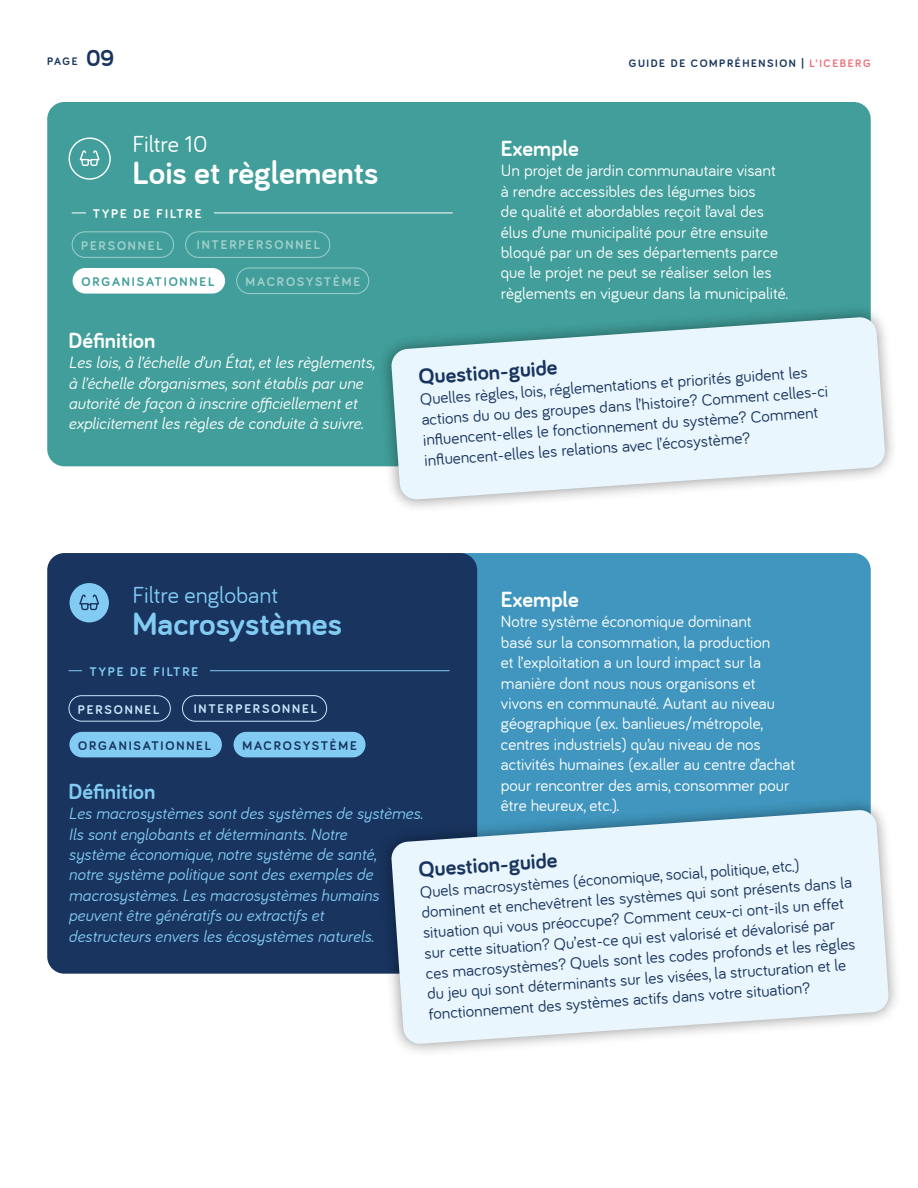
<style>
.page{position:relative;width:918px;height:1188px;background:#fff}
.page>*{position:absolute;margin:0;border:0;box-sizing:border-box;transform-origin:0 0}
.t1{font:700 33.45px "Bariol";color:#fff}
.t2{font:700 33.45px "Bariol";color:#82cbf2}
.t3{font:24px "Bariol";color:#82cbf2}
.t4{font:24px "Bariol";color:#fff}
.t5{font:700 22.65px "Bariol";color:#18345f}
.t6{font:700 22.65px "Bariol";color:#fff}
.t7{font:700 22.65px "Bariol";color:#82cbf2}
.t8{font:16.95px/20.4px "Bariol";color:#18345f}
.t9{font:16.95px/20.4px "Bariol";color:#fff}
.t10{font:italic 16.95px/20.4px "Bariol";color:#82cbf2}
.t11{font:italic 16.95px/20.4px "Bariol";color:#fff}
.t12{font:700 13.05px "Bariol";letter-spacing:.14em;color:#a0cfcc}
.t13{font:700 13.05px "Bariol";letter-spacing:.14em;color:#18345f}
.t14{font:700 13.05px "Bariol";letter-spacing:.14em;color:#c8e6fa}
.t15{font:700 13.05px "Bariol";letter-spacing:.14em;color:#419e9a}
.t16{font:700 13.05px "Bariol";letter-spacing:.14em;color:#82cbf2}
.t17{font:700 13.05px "Bariol";letter-spacing:.14em;color:#fff}
.t18{font:700 11.25px "Bariol";letter-spacing:.14em;color:#18345f}
.s1{font-size:24px}
.s2{color:#ee737a}
</style>
<div class="page">
<div style="left:442px;top:102px;width:429px;height:293px;background:#419e9a;border-radius:17px"></div>
<div style="left:47px;top:102px;width:430px;height:364px;background:#419e9a;border-radius:17px"></div>
<div style="left:377px;top:303px;width:522px;height:210px;background:#000;opacity:.43"></div>
<svg style="left:391px;top:317px;width:495px;height:183px;background:#d8ebf0"></svg>
<div style="left:442px;top:553px;width:429px;height:293px;background:#4096be;border-radius:17px"></div>
<div style="left:47px;top:553px;width:430px;height:421px;background:#18345f;border-radius:17px"></div>
<div style="left:69px;top:582px;width:41px;height:41px;background:#82cbf2;border-radius:50%"></div>
<div style="left:68px;top:582px;width:42px;height:42px;border:1px solid #18345f;border-radius:50%"></div>
<svg style="left:79px;top:595px;width:20px;height:15px"></svg>
<hr style="left:69px;top:670px;width:381px;height:1px;background:#82cbf2">
<div style="left:82px;top:660px;width:128px;height:22px;background:#18345f"></div>
<div style="left:377px;top:796px;width:525px;height:261px;background:#000;opacity:.43"></div>
<svg style="left:391px;top:810px;width:498px;height:234px;background:#dcebf3"></svg>
<div style="left:234px;top:732px;width:132px;height:25px;background:#82cbf2;border-radius:13px"></div>
<div style="left:69px;top:695px;width:102px;height:27px;border:1px solid #c8e6fa;border-radius:13px"></div>
<div style="left:69px;top:732px;width:153px;height:25px;background:#82cbf2;border-radius:13px"></div>
<div style="left:182px;top:695px;width:145px;height:27px;border:1px solid #c8e6fa;border-radius:13px"></div>
<div style="left:69px;top:137px;width:42px;height:43px;border:1px solid #fff;border-radius:50%"></div>
<svg style="left:80px;top:150px;width:20px;height:16px"></svg>
<hr style="left:72px;top:213px;width:381px;height:1px;background:#fff">
<div style="left:86px;top:201px;width:128px;height:22px;background:#419e9a"></div>
<div style="left:236px;top:268px;width:133px;height:26px;border:1px solid #a0cfcc;border-radius:13px"></div>
<div style="left:72px;top:231px;width:102px;height:27px;border:1px solid #a0cfcc;border-radius:13px"></div>
<div style="left:73px;top:268px;width:152px;height:26px;background:#fff;border-radius:13px"></div>
<div style="left:185px;top:231px;width:145px;height:27px;border:1px solid #a0cfcc;border-radius:13px"></div>
<p class="t18" style="left:47px;top:55px;width:69px">PAGE <span class="s1">09</span></p>
<p class="t18" style="left:629px;top:57px;width:243px">GUIDE DE COMPRÉHENSION | <span class="s2">L’ICEBERG</span></p>
<h2 class="t4" style="left:132px;top:131px;width:77px">Filtre 10</h2>
<h1 class="t1" style="left:132px;top:154px;width:247px">Lois et règlements</h1>
<p class="t17" style="left:93px;top:207px;width:110px">TYPE DE FILTRE</p>
<p class="t12" style="left:81px;top:238px;width:83px">PERSONNEL</p>
<p class="t15" style="left:81px;top:274px;width:134px">ORGANISATIONNEL</p>
<p class="t12" style="left:197px;top:237px;width:125px">INTERPERSONNEL</p>
<p class="t12" style="left:246px;top:274px;width:116px">MACROSYSTÈME</p>
<h3 class="t6" style="left:501px;top:135px;width:79px">Exemple</h3>
<p class="t9" style="left:501px;top:160px;width:289px">Un projet de jardin communautaire visant<br>à rendre accessibles des légumes bios<br>de qualité et abordables reçoit l’aval des élus d’une municipalité pour être ensuite bloqué par un de ses départements parce que le projet ne peut se réaliser selon les règlements en vigueur dans la municipalité.</p>
<h3 class="t6" style="left:69px;top:327px;width:88px">Définition</h3>
<p class="t11" style="left:69px;top:352px;width:308px">Les lois, à l’échelle d’un État, et les règlements, à l’échelle d’organismes, sont établis par une autorité de façon à inscrire officiellement et explicitement les règles de conduite à suivre.</p>
<h3 class="t5" style="left:418px;top:364px;width:141px;rotate:-4deg">Question-guide</h3>
<p class="t8" style="left:419px;top:389px;width:409px;rotate:-4deg">Quelles règles, lois, réglementations et priorités guident les actions du ou des groupes dans l’histoire? Comment celles-ci infl uencent-elles le fonctionnement du système? Comment infl uencent-elles les relations avec l’écosystème?</p>
<h2 class="t3" style="left:132px;top:582px;width:147px">Filtre englobant</h2>
<h1 class="t2" style="left:132px;top:605px;width:211px">Macrosystèmes</h1>
<h3 class="t6" style="left:501px;top:587px;width:79px">Exemple</h3>
<p class="t9" style="left:501px;top:611px;width:296px">Notre système économique dominant<br>basé sur la consommation, la production<br>et l’exploitation a un lourd impact sur la manière dont nous nous organisons et vivons en communauté. Autant au niveau géographique (ex. banlieues/métropole, centres industriels) qu’au niveau de nos activités humaines (ex.aller au centre d’achat pour rencontrer des amis, consommer pour être heureux, etc.).</p>
<p class="t16" style="left:90px;top:664px;width:110px">TYPE DE FILTRE</p>
<p class="t14" style="left:194px;top:701px;width:125px">INTERPERSONNEL</p>
<p class="t13" style="left:242px;top:738px;width:116px">MACROSYSTÈME</p>
<p class="t14" style="left:78px;top:702px;width:83px">PERSONNEL</p>
<p class="t13" style="left:78px;top:738px;width:134px">ORGANISATIONNEL</p>
<h3 class="t7" style="left:69px;top:778px;width:88px">Définition</h3>
<p class="t10" style="left:69px;top:803px;width:356px">Les macrosystèmes sont des systèmes de systèmes.<br>Ils sont englobants et déterminants. Notre<br>système économique, notre système de santé,<br>notre système politique sont des exemples de macrosystèmes. Les macrosystèmes humains peuvent être génératifs ou extractifs et<br>destructeurs envers les écosystèmes naturels.</p>
<h3 class="t5" style="left:418px;top:857px;width:141px;rotate:-4deg">Question-guide</h3>
<p class="t8" style="left:419px;top:882px;width:433px;rotate:-4deg">Quels macrosystèmes (économique, social, politique, etc.) dominent et enchevêtrent les systèmes qui sont présents dans la situation qui vous préoccupe? Comment ceux-ci ont-ils un effet sur cette situation? Qu’est-ce qui est valorisé et dévalorisé par ces macrosystèmes? Quels sont les codes profonds et les règles du jeu qui sont déterminants sur les visées, la structuration et le fonctionnement des systèmes actifs dans votre situation?</p>
</div>
